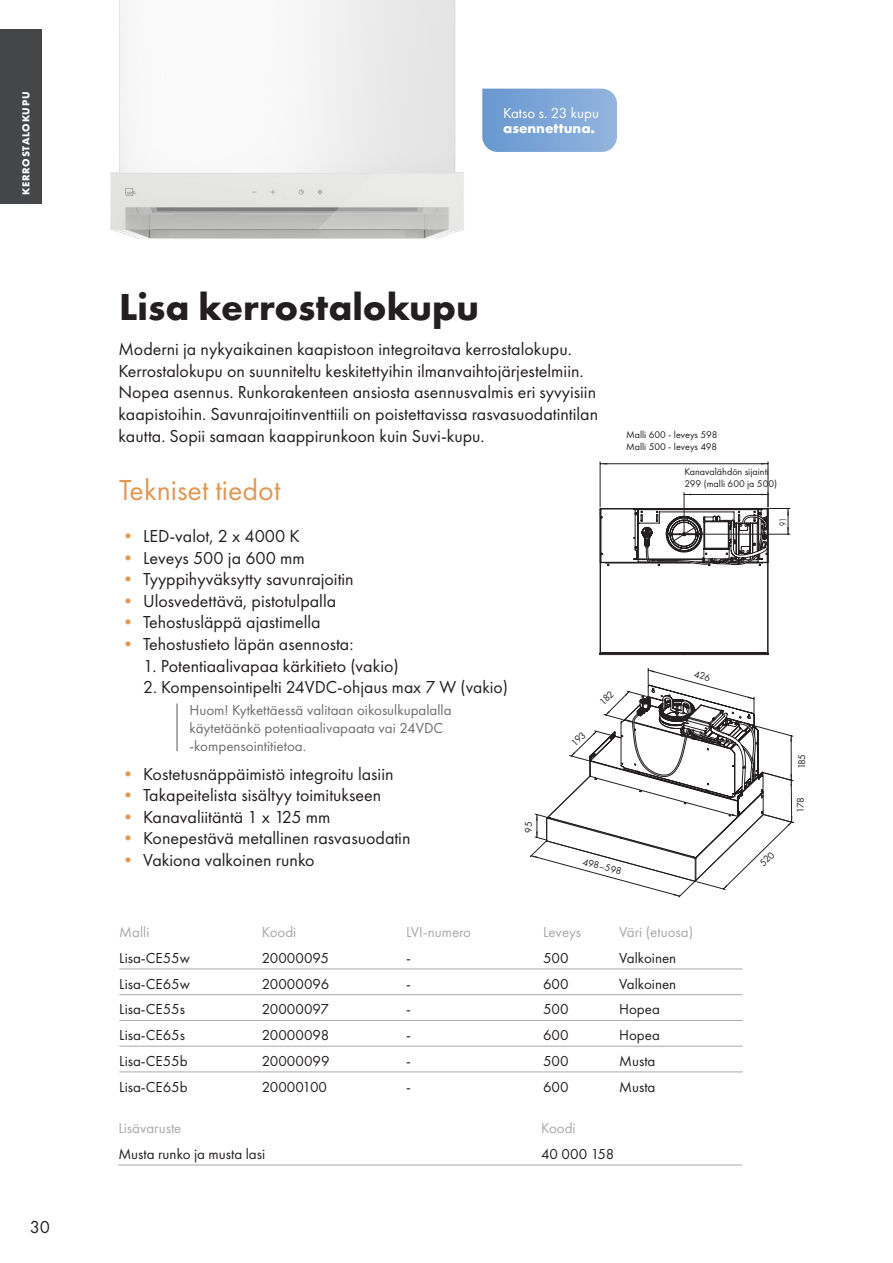
<style>
.page{position:relative;width:893px;height:1263px;background:#fff}
.page>*{position:absolute;margin:0;border:0;box-sizing:border-box;transform-origin:0 0}
.Heading_1{font:700 39px "Futura PT";color:#231f20}
.Heading_2{font:30px "Futura PT";color:#e19855}
.t1{font:18px/21.6px "Futura PT";color:#231f20}
.Taulukkoteksti_10_pt{font:15px "Futura PT";color:#231f20}
.Harmaa_nosto{font:15px/18px "Futura PT";color:#6c6d70}
.Taulukkoteksti_10_pt-2{font:15px "Futura PT";color:#a8a9ad}
.Heading_3{font:15px/15px "Futura PT";color:#fff}
.t2{font:700 10.5px "Futura PT";letter-spacing:.07em;color:#fff}
.leipis{font:10.05px/12.1px "Futura PT";color:#231f20}
.t3{font:9.75px "Futura PT";color:#231f20;scale:.75 1}
.s1{font-weight:700}
.s2{color:#e19855}
</style>
<div class="page">
<img style="left:110px;top:0;width:393px;height:239px">
<hr style="left:119px;top:969px;width:143px;height:1px;background:#a8a9ad">
<hr style="left:262px;top:969px;width:144px;height:1px;background:#a8a9ad">
<hr style="left:406px;top:969px;width:137px;height:1px;background:#a8a9ad">
<hr style="left:543px;top:969px;width:76px;height:1px;background:#a8a9ad">
<hr style="left:619px;top:969px;width:124px;height:1px;background:#a8a9ad">
<hr style="left:119px;top:994px;width:143px;height:1px;background:#a8a9ad">
<hr style="left:262px;top:994px;width:144px;height:1px;background:#a8a9ad">
<hr style="left:406px;top:994px;width:137px;height:1px;background:#a8a9ad">
<hr style="left:543px;top:994px;width:76px;height:1px;background:#a8a9ad">
<hr style="left:619px;top:994px;width:124px;height:1px;background:#a8a9ad">
<hr style="left:119px;top:1020px;width:143px;height:1px;background:#a8a9ad">
<hr style="left:262px;top:1020px;width:144px;height:1px;background:#a8a9ad">
<hr style="left:406px;top:1020px;width:137px;height:1px;background:#a8a9ad">
<hr style="left:543px;top:1020px;width:76px;height:1px;background:#a8a9ad">
<hr style="left:619px;top:1020px;width:124px;height:1px;background:#a8a9ad">
<hr style="left:119px;top:1046px;width:143px;height:1px;background:#a8a9ad">
<hr style="left:262px;top:1046px;width:144px;height:1px;background:#a8a9ad">
<hr style="left:406px;top:1046px;width:137px;height:1px;background:#a8a9ad">
<hr style="left:543px;top:1046px;width:76px;height:1px;background:#a8a9ad">
<hr style="left:619px;top:1046px;width:124px;height:1px;background:#a8a9ad">
<hr style="left:119px;top:1072px;width:143px;height:1px;background:#a8a9ad">
<hr style="left:262px;top:1072px;width:144px;height:1px;background:#a8a9ad">
<hr style="left:406px;top:1072px;width:137px;height:1px;background:#a8a9ad">
<hr style="left:543px;top:1072px;width:76px;height:1px;background:#a8a9ad">
<hr style="left:619px;top:1072px;width:124px;height:1px;background:#a8a9ad">
<hr style="left:177px;top:703px;width:1px;height:48px;background:#57585a">
<hr style="left:118px;top:1165px;width:423px;height:1px;background:#a8a9ad">
<hr style="left:541px;top:1165px;width:201px;height:1px;background:#a8a9ad">
<svg style="left:482px;top:89px;width:135px;height:63px;background:#80a8d7"></svg>
<hr style="left:600px;top:462px;width:1px;height:45px;background:#231f20">
<hr style="left:768px;top:462px;width:1px;height:45px;background:#231f20">
<hr style="left:600px;top:463px;width:168px;height:1px;background:#231f20">
<svg style="left:600px;top:492px;width:190px;height:163px"></svg>
<div style="left:0;top:30px;width:41px;height:174px;background:#454647"></div>
<svg style="left:530px;top:668px;width:264px;height:230px"></svg>
<p class="t2" style="left:19px;top:195px;width:105px;rotate:-90deg">KERROSTALOKUPU</p>
<p class="t1" style="left:30px;top:1216px;width:22px">30</p>
<p class="Heading_3" style="left:503px;top:105px;width:97px">Katso s. 23 kupu <span class="s1">asennettuna.</span></p>
<p class="Heading_1" style="left:119px;top:282px;width:361px">Lisa kerrostalokupu</p>
<p class="t1" style="left:118px;top:338px;width:481px">Moderni ja nykyaikainen kaapistoon integroitava kerrostalokupu.<br>Kerrostalokupu on suunniteltu keskitettyihin ilmanvaihtojärjestelmiin.<br>Nopea asennus. Runkorakenteen ansiosta asennusvalmis eri syvyisiin kaapistoihin. Savunrajoitinventtiili on poistettavissa rasvasuodatintilan kautta. Sopii samaan kaappirunkoon kuin Suvi-kupu.</p>
<p class="Heading_2" style="left:119px;top:472px;width:163px">Tekniset tiedot</p>
<p class="t1" style="left:119px;top:525px;width:182px"><span class="s2">•</span> LED-valot, 2 x 4000 K</p>
<p class="t1" style="left:119px;top:547px;width:187px"><span class="s2">•</span> Leveys 500 ja 600 mm</p>
<p class="t1" style="left:119px;top:568px;width:236px"><span class="s2">•</span> Tyyppihyväksytty savunrajoitin</p>
<p class="t1" style="left:119px;top:590px;width:219px"><span class="s2">•</span> Ulosvedettävä, pistotulpalla</p>
<p class="t1" style="left:119px;top:611px;width:203px"><span class="s2">•</span> Tehostusläppä ajastimella</p>
<p class="t1" style="left:119px;top:633px;width:236px"><span class="s2">•</span> Tehostustieto läpän asennosta:</p>
<p class="t1" style="left:143px;top:655px;width:257px">1. Potentiaalivapaa kärkitieto (vakio)</p>
<p class="t1" style="left:143px;top:676px;width:366px">2. Kompensointipelti 24VDC-ohjaus max 7 W (vakio)</p>
<p class="Harmaa_nosto" style="left:189px;top:701px;width:264px">Huom! Kytkettäessä valitaan oikosulkupalalla käytetäänkö potentiaalivapaata vai 24VDC -kompensointitietoa.</p>
<p class="leipis" style="left:626px;top:429px;width:93px">Malli 600 - leveys 598</p>
<p class="leipis" style="left:626px;top:441px;width:93px">Malli 500 - leveys 498</p>
<p class="leipis" style="left:684px;top:465px;width:94px">Kanavalähdön sijainti<br>299 (malli 600 ja 500)</p>
<p class="t3" style="left:777px;top:526px;width:13px;rotate:-90deg">91</p>
<p class="t1" style="left:119px;top:763px;width:276px"><span class="s2">•</span> Kostetusnäppäimistö integroitu lasiin</p>
<p class="t1" style="left:119px;top:784px;width:264px"><span class="s2">•</span> Takapeitelista sisältyy toimitukseen</p>
<p class="t1" style="left:119px;top:806px;width:213px"><span class="s2">•</span> Kanavaliitäntä 1 x 125 mm</p>
<p class="t1" style="left:119px;top:827px;width:293px"><span class="s2">•</span> Konepestävä metallinen rasvasuodatin</p>
<p class="t1" style="left:119px;top:849px;width:197px"><span class="s2">•</span> Vakiona valkoinen runko</p>
<p class="leipis" style="left:522px;top:833px;width:13px;rotate:-90deg">95</p>
<p class="leipis" style="left:585px;top:855px;width:41px;rotate:15deg">498–598</p>
<p class="leipis" style="left:796px;top:769px;width:17px;rotate:-90deg">185</p>
<p class="leipis" style="left:794px;top:813px;width:17px;rotate:-90deg">178</p>
<p class="Taulukkoteksti_10_pt-2" style="left:119px;top:923px;width:32px">Malli</p>
<p class="Taulukkoteksti_10_pt-2" style="left:262px;top:923px;width:36px">Koodi</p>
<p class="Taulukkoteksti_10_pt-2" style="left:406px;top:923px;width:67px">LVI-numero</p>
<p class="Taulukkoteksti_10_pt-2" style="left:543px;top:923px;width:40px">Leveys</p>
<p class="Taulukkoteksti_10_pt-2" style="left:619px;top:923px;width:75px">Väri (etuosa)</p>
<p class="Taulukkoteksti_10_pt" style="left:119px;top:949px;width:72px">Lisa-CE55w</p>
<p class="Taulukkoteksti_10_pt" style="left:262px;top:949px;width:69px">20000095</p>
<p class="Taulukkoteksti_10_pt" style="left:406px;top:949px;width:6px">-</p>
<p class="Taulukkoteksti_10_pt" style="left:543px;top:949px;width:27px">500</p>
<p class="Taulukkoteksti_10_pt" style="left:619px;top:949px;width:59px">Valkoinen</p>
<p class="Taulukkoteksti_10_pt" style="left:119px;top:975px;width:72px">Lisa-CE65w</p>
<p class="Taulukkoteksti_10_pt" style="left:262px;top:975px;width:69px">20000096</p>
<p class="Taulukkoteksti_10_pt" style="left:406px;top:975px;width:6px">-</p>
<p class="Taulukkoteksti_10_pt" style="left:543px;top:975px;width:27px">600</p>
<p class="Taulukkoteksti_10_pt" style="left:619px;top:975px;width:59px">Valkoinen</p>
<p class="Taulukkoteksti_10_pt" style="left:119px;top:1000px;width:67px">Lisa-CE55s</p>
<p class="Taulukkoteksti_10_pt" style="left:262px;top:1000px;width:69px">20000097</p>
<p class="Taulukkoteksti_10_pt" style="left:406px;top:1000px;width:6px">-</p>
<p class="Taulukkoteksti_10_pt" style="left:543px;top:1000px;width:27px">500</p>
<p class="Taulukkoteksti_10_pt" style="left:619px;top:1000px;width:42px">Hopea</p>
<p class="Taulukkoteksti_10_pt" style="left:119px;top:1026px;width:67px">Lisa-CE65s</p>
<p class="Taulukkoteksti_10_pt" style="left:262px;top:1026px;width:69px">20000098</p>
<p class="Taulukkoteksti_10_pt" style="left:406px;top:1026px;width:6px">-</p>
<p class="Taulukkoteksti_10_pt" style="left:543px;top:1026px;width:27px">600</p>
<p class="Taulukkoteksti_10_pt" style="left:619px;top:1026px;width:42px">Hopea</p>
<p class="Taulukkoteksti_10_pt" style="left:119px;top:1052px;width:70px">Lisa-CE55b</p>
<p class="Taulukkoteksti_10_pt" style="left:262px;top:1052px;width:69px">20000099</p>
<p class="Taulukkoteksti_10_pt" style="left:406px;top:1052px;width:6px">-</p>
<p class="Taulukkoteksti_10_pt" style="left:543px;top:1052px;width:27px">500</p>
<p class="Taulukkoteksti_10_pt" style="left:619px;top:1052px;width:38px">Musta</p>
<p class="Taulukkoteksti_10_pt" style="left:119px;top:1078px;width:70px">Lisa-CE65b</p>
<p class="Taulukkoteksti_10_pt" style="left:262px;top:1078px;width:67px">20000100</p>
<p class="Taulukkoteksti_10_pt" style="left:406px;top:1078px;width:6px">-</p>
<p class="Taulukkoteksti_10_pt" style="left:543px;top:1078px;width:27px">600</p>
<p class="Taulukkoteksti_10_pt" style="left:619px;top:1078px;width:38px">Musta</p>
<p class="Taulukkoteksti_10_pt-2" style="left:118px;top:1119px;width:65px">Lisävaruste</p>
<p class="Taulukkoteksti_10_pt-2" style="left:541px;top:1119px;width:36px">Koodi</p>
<p class="Taulukkoteksti_10_pt" style="left:118px;top:1145px;width:148px">Musta runko ja musta lasi</p>
<p class="Taulukkoteksti_10_pt" style="left:541px;top:1145px;width:75px">40 000 158</p>
</div>
